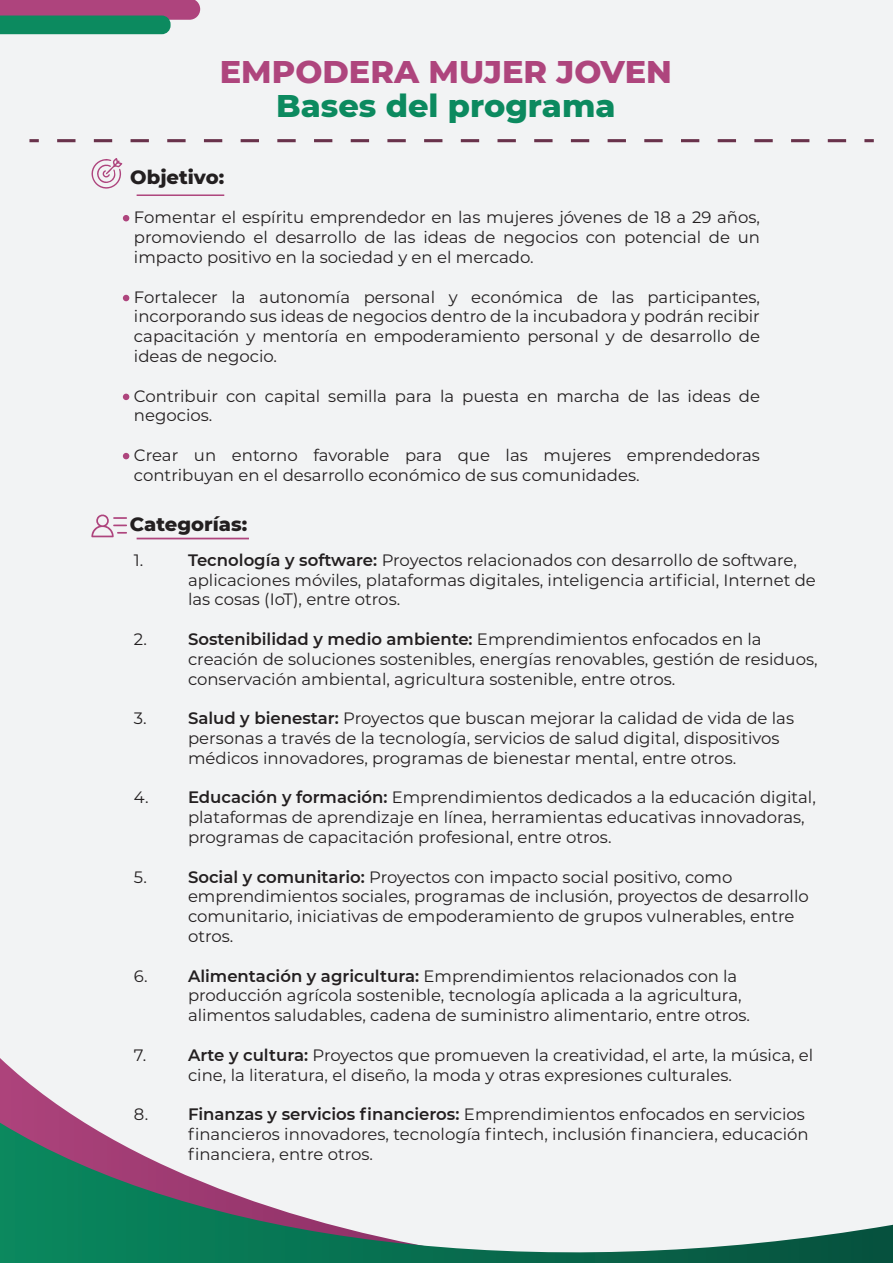
<style>
.page{position:relative;width:893px;height:1263px;background:#f2f3f4}
.page>*{position:absolute;margin:0;border:0;box-sizing:border-box;transform-origin:0 0}
.t1{font:800 31.95px "Montserrat";color:#ae457d}
.t2{font:800 31.95px "Montserrat";color:#0c8a5f}
.t3{font:800 19.5px "Montserrat";color:#231f20}
.t4{font:16.5px/19.8px "Montserrat";color:#231f20}
.s1{font-weight:600}
</style>
<div class="page">
<svg style="left:0;top:1058px;width:85px;height:65px"></svg>
<svg style="left:0;top:1123px;width:893px;height:140px"></svg>
<svg style="left:91px;top:158px;width:32px;height:31px"></svg>
<hr style="left:137px;top:194px;width:87px;height:2px;background:#ae457d">
<hr style="left:137px;top:538px;width:112px;height:1px;background:#ae457d">
<svg style="left:91px;top:514px;width:36px;height:23px"></svg>
<svg style="left:29px;top:139px;width:10px;height:3px"></svg>
<svg style="left:57px;top:139px;width:790px;height:3px"></svg>
<svg style="left:864px;top:139px;width:10px;height:3px"></svg>
<svg style="left:0;top:0;width:200px;height:34px;background:#687077"></svg>
<svg style="left:123px;top:215px;width:6px;height:6px"></svg>
<svg style="left:123px;top:295px;width:6px;height:6px"></svg>
<svg style="left:123px;top:394px;width:6px;height:6px"></svg>
<svg style="left:123px;top:453px;width:6px;height:6px"></svg>
<h1 class="t1" style="left:220px;top:48px;width:454px">EMPODERA MUJER JOVEN</h1>
<h1 class="t2" style="left:276px;top:82px;width:341px">Bases del programa</h1>
<p class="t3" style="left:130px;top:163px;width:95px">Objetivo:</p>
<p class="t4" style="left:134px;top:207px;width:627px;text-align:justify">Fomentar el espíritu emprendedor en las mujeres jóvenes de 18 a 29 años, promoviendo el desarrollo de las ideas de negocios con potencial de un impacto positivo en la sociedad y en el mercado.</p>
<p class="t4" style="left:134px;top:286px;width:627px;text-align:justify">Fortalecer la autonomía personal y económica de las participantes, incorporando sus ideas de negocios dentro de la incubadora y podrán recibir capacitación y mentoría en empoderamiento personal y de desarrollo de ideas de negocio.</p>
<p class="t4" style="left:134px;top:385px;width:627px">Contribuir con capital semilla para la puesta en marcha de las ideas de negocios.</p>
<p class="t4" style="left:134px;top:445px;width:627px">Crear un entorno favorable para que las mujeres emprendedoras contribuyan en el desarrollo económico de sus comunidades.</p>
<p class="t3" style="left:130px;top:510px;width:119px">Categorías:</p>
<p class="t4" style="left:134px;top:549px;width:11px">1.</p>
<p class="t4" style="left:188px;top:549px;width:629px"><span class="s1">Tecnología y software:</span> Proyectos relacionados con desarrollo de software, aplicaciones móviles, plataformas digitales, inteligencia artificial, Internet de las cosas (IoT), entre otros.</p>
<p class="t4" style="left:134px;top:629px;width:15px">2.</p>
<p class="t4" style="left:188px;top:629px;width:631px"><span class="s1">Sostenibilidad y medio ambiente:</span> Emprendimientos enfocados en la creación de soluciones sostenibles, energías renovables, gestión de residuos, conservación ambiental, agricultura sostenible, entre otros.</p>
<p class="t4" style="left:134px;top:708px;width:14px">3.</p>
<p class="t4" style="left:188px;top:708px;width:608px"><span class="s1">Salud y bienestar:</span> Proyectos que buscan mejorar la calidad de vida de las personas a través de la tecnología, servicios de salud digital, dispositivos médicos innovadores, programas de bienestar mental, entre otros.</p>
<p class="t4" style="left:188px;top:787px;width:629px;text-indent:-54px">4. <span class="s1">Educación y formación:</span> Emprendimientos dedicados a la educación digital, plataformas de aprendizaje en línea, herramientas educativas innovadoras, programas de capacitación profesional, entre otros.</p>
<p class="t4" style="left:134px;top:866px;width:14px">5.</p>
<p class="t4" style="left:188px;top:866px;width:622px"><span class="s1">Social y comunitario:</span> Proyectos con impacto social positivo, como emprendimientos sociales, programas de inclusión, proyectos de desarrollo comunitario, iniciativas de empoderamiento de grupos vulnerables, entre otros.</p>
<p class="t4" style="left:134px;top:965px;width:15px">6.</p>
<p class="t4" style="left:188px;top:965px;width:564px"><span class="s1">Alimentación y agricultura:</span> Emprendimientos relacionados con la producción agrícola sostenible, tecnología aplicada a la agricultura, alimentos saludables, cadena de suministro alimentario, entre otros.</p>
<p class="t4" style="left:134px;top:1044px;width:14px">7.</p>
<p class="t4" style="left:188px;top:1044px;width:627px"><span class="s1">Arte y cultura:</span> Proyectos que promueven la creatividad, el arte, la música, el cine, la literatura, el diseño, la moda y otras expresiones culturales.</p>
<p class="t4" style="left:134px;top:1104px;width:16px">8.</p>
<p class="t4" style="left:188px;top:1104px;width:622px"><span class="s1">Finanzas y servicios financieros:</span> Emprendimientos enfocados en servicios financieros innovadores, tecnología fintech, inclusión financiera, educación financiera, entre otros.</p>
</div>
